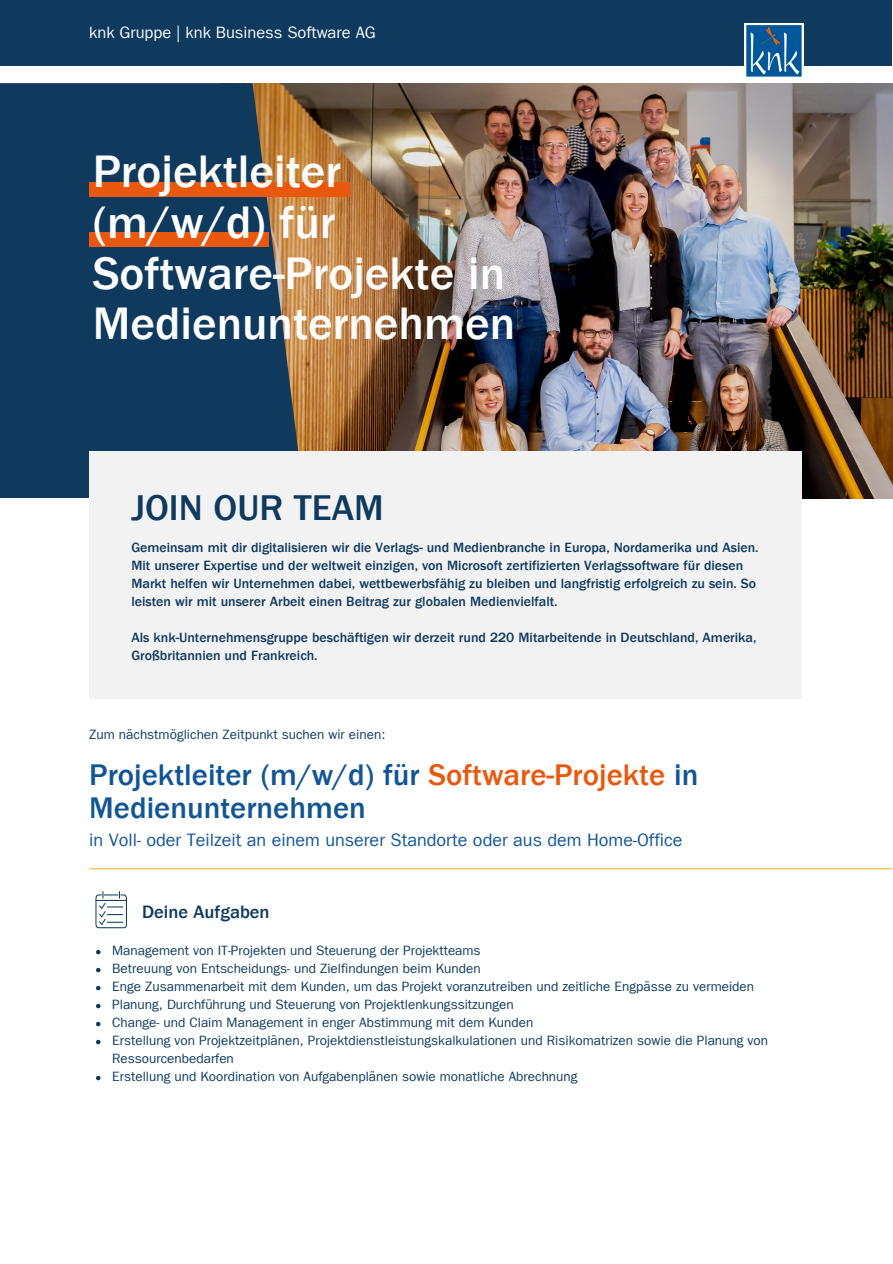
<style>
.page{position:relative;width:893px;height:1264px;background:#fff}
.page>*{position:absolute;margin:0;border:0;box-sizing:border-box;transform-origin:0 0}
.t1{font:500 45.75px/50.6px "Franklin Gothic LT Com";color:#fdfdfe}
.t2{font:500 36px "Franklin Gothic LT Com";color:#0f395d}
.t3{font:500 30px/32.5px "Franklin Gothic LT Com";color:#115595}
.t4{font:18px "Franklin Gothic LT Com";color:#115595}
.t5{font:500 18px "Franklin Gothic LT Com";color:#0f395d}
.t6{font:16.5px "Franklin Gothic LT Com";color:#fdfdfe}
.t7{font:13.5px/18px "Franklin Gothic LT Com";color:#0f395d}
.t8{font:500 13.5px/18px "Franklin Gothic LT Com";color:#0f395d}
.s1{color:#e9580c}
</style>
<div class="page">
<hr style="left:89px;top:868px;width:803px;height:1px;background:#f4b235">
<img style="left:304px;top:83px;width:588px;height:415px">
<svg style="left:0;top:83px;width:304px;height:415px;background:#1f405b"></svg>
<div style="left:89px;top:451px;width:713px;height:247px;background:#f2f2f2"></div>
<div style="left:89px;top:182px;width:261px;height:15px;background:#e9580c"></div>
<div style="left:89px;top:232px;width:180px;height:15px;background:#e9580c"></div>
<svg style="left:96px;top:949px;width:4px;height:5px"></svg>
<svg style="left:96px;top:967px;width:4px;height:5px"></svg>
<svg style="left:96px;top:985px;width:4px;height:5px"></svg>
<svg style="left:96px;top:1003px;width:4px;height:5px"></svg>
<svg style="left:96px;top:1021px;width:4px;height:5px"></svg>
<svg style="left:96px;top:1039px;width:4px;height:5px"></svg>
<svg style="left:96px;top:1075px;width:4px;height:5px"></svg>
<svg style="left:95px;top:891px;width:32px;height:37px"></svg>
<div style="left:0;top:0;width:891px;height:65px;background:#0f395d"></div>
<img style="left:744px;top:23px;width:59px;height:54px">
<p class="t6" style="left:89px;top:23px;width:288px">knk Gruppe | knk Business Software AG</p>
<h1 class="t1" style="left:93px;top:146px;width:424px">Projektleiter (m/w/d) für<br>Software-Projekte in<br>Medienunternehmen</h1>
<h2 class="t2" style="left:131px;top:487px;width:254px">JOIN OUR TEAM</h2>
<p class="t8" style="left:131px;top:538px;width:628px">Gemeinsam mit dir digitalisieren wir die Verlags- und Medienbranche in Europa, Nordamerika und Asien.<br>Mit unserer Expertise und der weltweit einzigen, von Microsoft zertifizierten Verlagssoftware fü r diesen Markt helfen wir Unternehmen dabei, wettbewerbsfähig zu bleiben und langfristig erfolgreich zu sein. So leisten wir mit unserer Arbeit einen Beitrag zur globalen Medienvielfalt.</p>
<p class="t8" style="left:131px;top:628px;width:626px">Als knk-Unternehmensgruppe beschäftigen wir derzeit rund 220 Mitarbeitende in Deutschland, Amerika,<br>Großbritannien und Frankreich.</p>
<p class="t7" style="left:89px;top:725px;width:297px">Zum nächstmöglichen Zeitpunkt suchen wir einen:</p>
<h3 class="t3" style="left:89px;top:758px;width:610px">Projektleiter (m/w/d) für <span class="s1">Software-Projekte</span> in<br>Medienunternehmen</h3>
<h3 class="t4" style="left:89px;top:828px;width:594px">in Voll- oder Teilzeit an einem unserer Standorte oder aus dem Home-Office</h3>
<h3 class="t5" style="left:142px;top:901px;width:129px">Deine Aufgaben</h3>
<p class="t7" style="left:112px;top:941px;width:657px">Management von IT-Projekten und Steuerung der Projektteams<br>Betreuung von Entscheidungs- und Zielfindungen beim Kunden<br>Enge Zusammenarbeit mit dem Kunden, um das Projekt voranzutreiben und zeitliche Engpässe zu vermeiden Planung, Durchführung und Steuerung von Projektlenkungssitzungen<br>Change- und Claim Management in enger Abstimmung mit dem Kunden<br>Erstellung von Projektzeitplänen, Projektdienstleistungskalkulationen und Risikomatrizen sowie die Planung von Ressourcenbedarfen<br>Erstellung und Koordination von Aufgabenplänen sowie monatliche Abrechnung</p>
</div>
